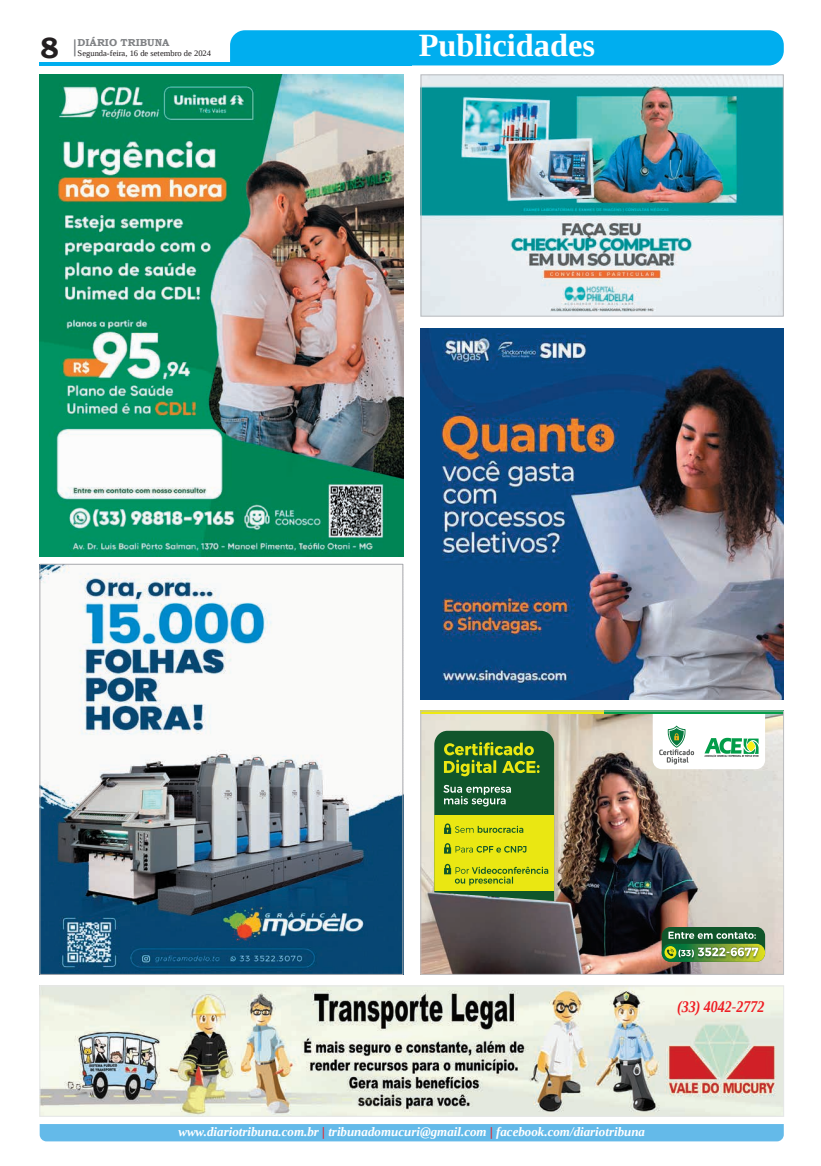
<style>
.page{position:relative;width:821px;height:1166px;background:#fff}
.page>*{position:absolute;margin:0;border:0;box-sizing:border-box;transform-origin:0 0}
.t1{font:700 32.38px "Liberation Serif";color:#fff}
.t2{font:700 29.31px "Bookman Old Style";color:#231f20}
.t3{font:italic 700 16.45px "Liberation Serif";color:#ee1d23;scale:.85 1}
.t4{font:italic 700 12.95px "Liberation Serif";color:#fff}
.t5{font:700 10.06px "Bookman Old Style";color:#808285}
.t6{font:8.4px "Liberation Serif";color:#231f20}
.s1{color:#ee1d23}
</style>
<div class="page">
<svg style="left:74px;top:39px;width:2px;height:17px"></svg>
<hr style="left:40px;top:62px;width:372px;height:3px;background:#00aeef">
<div style="left:230px;top:30px;width:554px;height:35px;background:#00aeef"></div>
<div style="left:40px;top:1124px;width:744px;height:17px;background:#64bae9"></div>
<img style="left:423px;top:714px;width:359px;height:258px">
<svg style="left:653px;top:714px;width:112px;height:55px"></svg>
<hr style="left:421px;top:711px;width:184px;height:3px;background:#eee90f">
<hr style="left:605px;top:711px;width:179px;height:3px;background:#049e49">
<svg style="left:434px;top:731px;width:120px;height:170px;background:#7a9c28"></svg>
<div style="left:662px;top:927px;width:103px;height:35px;background:#10562b;border-radius:9px"></div>
<svg style="left:662px;top:931px;width:103px;height:31px"></svg>
<div style="left:421px;top:711px;width:363px;height:263px;border:1px solid #bcbdc0"></div>
<img style="left:42px;top:988px;width:740px;height:126px">
<div style="left:40px;top:986px;width:744px;height:130px;border:1px solid #e6e7e9"></div>
<img style="left:421px;top:328px;width:363px;height:371px">
<img style="left:42px;top:566px;width:359px;height:406px">
<div style="left:40px;top:564px;width:363px;height:410px;border:1px solid #a8a9ad"></div>
<img style="left:423px;top:76px;width:359px;height:239px">
<div style="left:421px;top:74px;width:363px;height:243px;border:1px solid #bcbdc0"></div>
<img style="left:40px;top:74px;width:363px;height:482px">
<h2 class="t2" style="left:40px;top:27px;width:21px">8</h2>
<p class="t5" style="left:78px;top:35px;width:93px">DIÁRIO TRIBUNA</p>
<p class="t6" style="left:78px;top:48px;width:135px">Segunda-feira, 16 de setembro de 2024</p>
<h1 class="t1" style="left:419px;top:24px;width:178px">Publicidades</h1>
<p class="t3" style="left:677px;top:995px;width:104px">(33) 4042-2772</p>
<p class="t4" style="left:178px;top:1123px;width:468px">www.diariotribuna.com.br <span class="s1">|</span> tribunadomucuri@gmail.com <span class="s1">|</span> facebook.com/diariotribuna</p>
</div>
